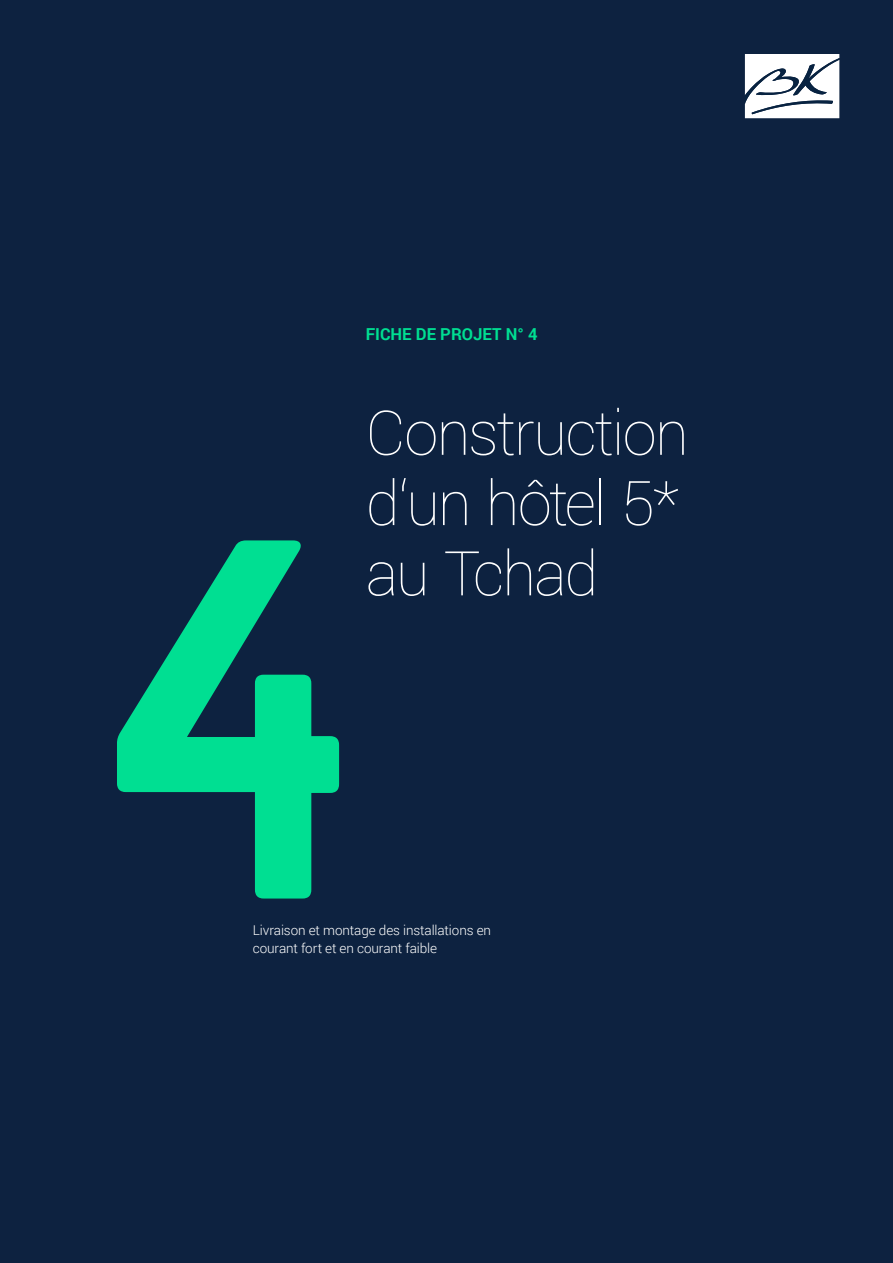
<style>
.page{position:relative;width:893px;height:1263px;background:#0d2240}
.page>*{position:absolute;margin:0;border:0;box-sizing:border-box;transform-origin:0 0}
.t1{font:100 61.65px/70.2px "Roboto";letter-spacing:-.03em;color:#fff}
.t2{font:700 16.5px "Roboto";color:#00df92}
.t3{font:300 13.5px/18px "Roboto";letter-spacing:-.005em;color:#fff}
</style>
<div class="page">
<svg style="left:745px;top:54px;width:94px;height:64px;background:#d7dbe0"></svg>
<svg style="left:117px;top:540px;width:222px;height:358px"></svg>
<p class="t2" style="left:366px;top:323px;width:173px">FICHE DE PROJET N° 4</p>
<h1 class="t1" style="left:366px;top:396px;width:325px">Construction d‘un hôtel 5* au Tchad</h1>
<p class="t3" style="left:253px;top:920px;width:240px">Livraison et montage des installations en courant fort et en courant faible</p>
</div>
